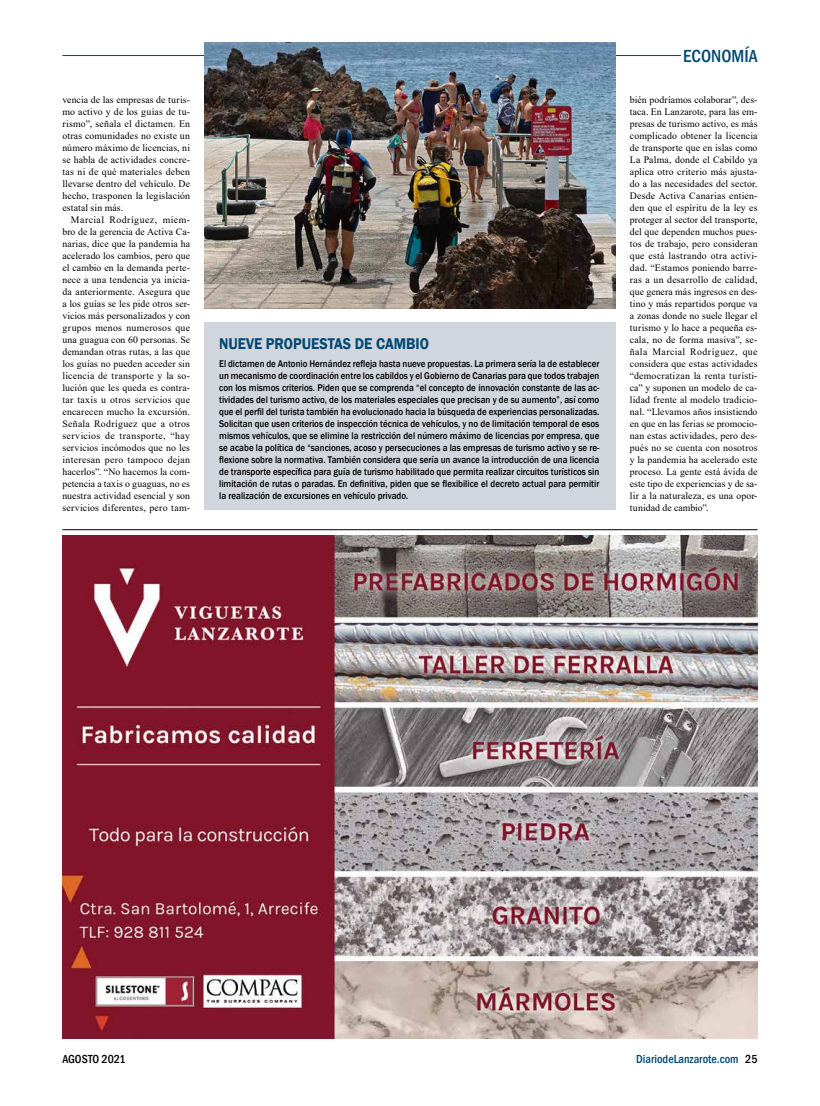
<style>
.page{position:relative;width:820px;height:1106px;background:#fff}
.page>*{position:absolute;margin:0;border:0;box-sizing:border-box;transform-origin:0 0}
.t1{font:500 condensed 18px "Franklin Gothic";color:#004773}
.t2{font:600 16px "Franklin Gothic";color:#004773;scale:.9 1}
.t3{font:500 condensed 12px "Franklin Gothic";color:#004773}
.t4{font:500 condensed 12px "Franklin Gothic";color:#000}
.t5{font:500 10px/12px "Franklin Gothic";color:#000;text-align:justify;scale:.9 1}
.t6{font:9.8px/12px "Times New Roman";letter-spacing:.015em;color:#000;text-align:justify}
.s1{color:#000}
</style>
<div class="page">
<hr style="left:62px;top:55px;width:618px;height:1px;background:#004773">
<hr style="left:62px;top:529px;width:695px;height:1px;background:#000">
<div style="left:204px;top:322px;width:411px;height:188px;background:#d1d5dd"></div>
<img style="left:204px;top:43px;width:411px;height:266px">
<img style="left:62px;top:536px;width:695px;height:502px">
<p class="t6" style="left:62px;top:93px;width:129px">vencia de las empresas de turis&shy;mo activo y de los guías de tu&shy;rismo”, señala el dictamen. En otras comunidades no existe un número máximo de licencias, ni se habla de actividades concre&shy;tas ni de qué materiales deben llevarse dentro del vehículo. De hecho, trasponen la legislación estatal sin más.</p>
<p class="t6" style="left:62px;top:213px;width:129px;text-indent:9px">Marcial Rodríguez, miem&shy;bro de la gerencia de Activa Ca&shy;narias, dice que la pandemia ha acelerado los cambios, pero que el cambio en la demanda perte&shy;nece a una tendencia ya inicia&shy;da anteriormente. Asegura que a los guías se les pide otros ser&shy;vicios más personalizados y con grupos menos numerosos que una guagua con 60 personas. Se demandan otras rutas, a las que los guías no pueden acceder sin licencia de transporte y la so&shy;lución que les queda es contra&shy;tar taxis u otros servicios que encarecen mucho la excursión.<br>Señala Rodríguez que a otros servicios de transporte, “hay servicios incómodos que no les interesan pero tampoco dejan hacerlos”. “No hacemos la com&shy;petencia a taxis o guaguas, no es nuestra actividad esencial y son servicios diferentes, pero tam-</p>
<h2 class="t2" style="left:219px;top:334px;width:234px">NUEVE PROPUESTAS DE CAMBIO</h2>
<p class="t5" style="left:219px;top:357px;width:424px">El dictamen de Antonio Hernández refleja hasta nueve propuestas. La primera sería la de establecer un mecanismo de coordinación entre los cabildos y el Gobierno de Canarias para que todos trabajen con los mismos criterios. Piden que se comprenda “el concepto de innovación constante de las ac&shy;tividades del turismo activo, de los materiales especiales que precisan y de su aumento”, así como que el perfil del turista también ha evolucionado hacia la búsqueda de experiencias personalizadas.<br>Solicitan que usen criterios de inspección técnica de vehículos, y no de limitación temporal de esos mismos vehículos, que se elimine la restricción del número máximo de licencias por empresa, que se acabe la política de “sanciones, acoso y persecuciones a las empresas de turismo activo y se re&shy;flexione sobre la normativa. También considera que sería un avance la introducción de una licencia de transporte específica para guía de turismo habilitado que permita realizar circuitos turísticos sin limitación de rutas o paradas. En definitiva, piden que se flexibilice el decreto actual para permitir la realización de excursiones en vehículo privado.</p>
<h1 class="t1" style="left:683px;top:44px;width:76px">ECONOMÍA</h1>
<p class="t6" style="left:629px;top:93px;width:129px">bién podríamos colaborar”, des&shy;taca. En Lanzarote, para las em&shy;presas de turismo activo, es más complicado obtener la licencia de transporte que en islas como La Palma, donde el Cabildo ya aplica otro criterio más ajusta&shy;do a las necesidades del sector.<br>Desde Activa Canarias entien&shy;den que el espíritu de la ley es proteger al sector del transporte, del que dependen muchos pues&shy;tos de trabajo, pero consideran que está lastrando otra activi&shy;dad. “Estamos poniendo barre&shy;ras a un desarrollo de calidad, que genera más ingresos en des&shy;tino y más repartidos porque va a zonas donde no suele llegar el turismo y lo hace a pequeña es&shy;cala, no de forma masiva”, se&shy;ñala Marcial Rodríguez, que considera que estas actividades “democratizan la renta turísti&shy;ca” y suponen un modelo de ca&shy;lidad frente al modelo tradicio&shy;nal. “Llevamos años insistiendo en que en las ferias se promocio&shy;nan estas actividades, pero des&shy;pués no se cuenta con nosotros y la pandemia ha acelerado este proceso. La gente está ávida de este tipo de experiencias y de sa&shy;lir a la naturaleza, es una opor&shy;tunidad de cambio”.</p>
<p class="t4" style="left:62px;top:1050px;width:65px">AGOSTO 2021</p>
<p class="t3" style="left:636px;top:1050px;width:123px">DiariodeLanzarote.com <span class="s1">25</span></p>
</div>
